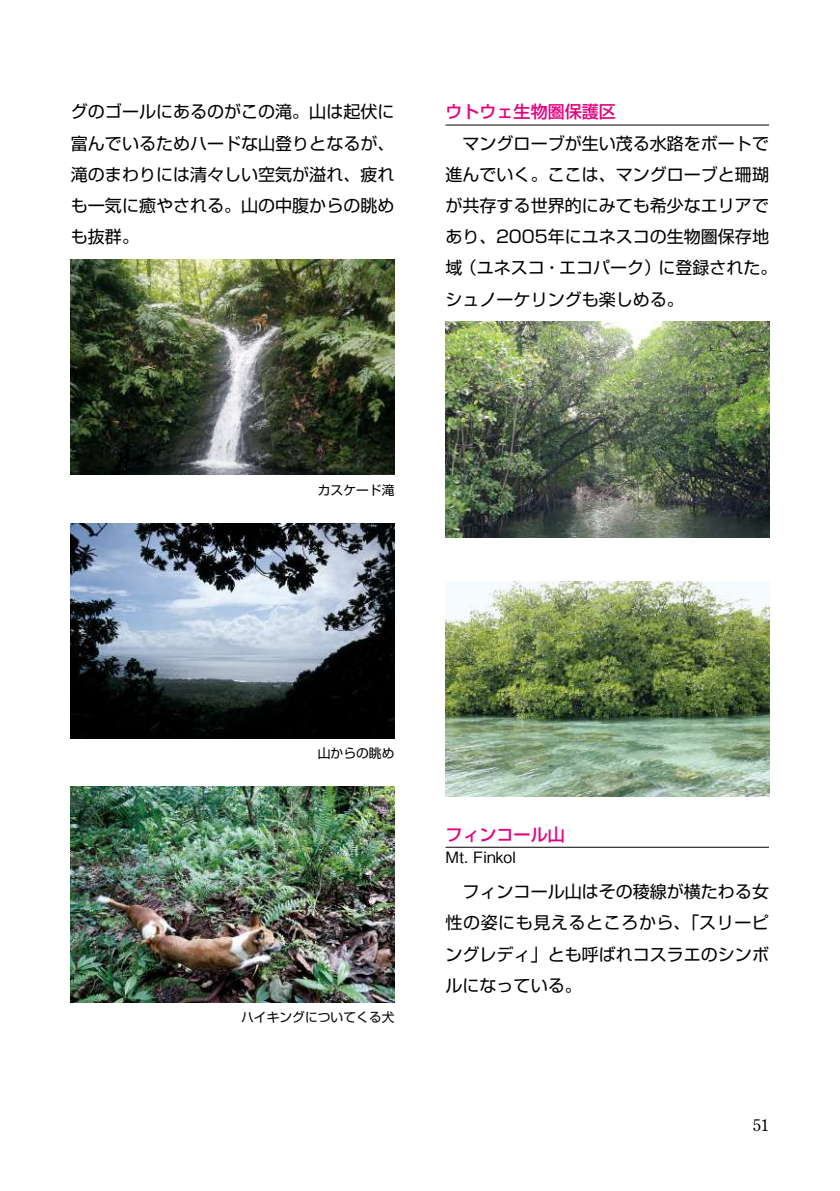
<style>
.page{position:relative;width:840px;height:1191px;background:#fff}
.page>*{position:absolute;margin:0;border:0;box-sizing:border-box;transform-origin:0 0}
.t1{font:17px/31.2px "Shin Go Pro";color:#000;text-align:justify}
.t2{font:500 17px "Shin Go Pro";color:#e4007f}
.t3{font:16.2px "Century Old Style Std";color:#000}
.t4{font:500 15.6px "Gothic BBB Pro";color:#000}
.t5{font:12.8px "Shin Go Pro";color:#000}
</style>
<div class="page">
<hr style="left:445px;top:847px;width:323px;height:1px;background:#000">
<img style="left:71px;top:259px;width:323px;height:216px">
<img style="left:71px;top:523px;width:323px;height:215px">
<img style="left:71px;top:786px;width:323px;height:216px">
<hr style="left:445px;top:125px;width:323px;height:1px;background:#000">
<img style="left:445px;top:322px;width:323px;height:215px">
<img style="left:445px;top:581px;width:323px;height:215px">
<p class="t1" style="left:71px;top:94px;width:325px">グのゴールにあるのがこの滝。山は起伏に富んでいるためハードな山登りとなるが、滝のまわりには清々しい空気が溢れ、疲れも一気に癒やされる。山の中腹からの眺めも抜群。</p>
<p class="t2" style="left:445px;top:98px;width:172px">ウトウェ生物圏保護区</p>
<p class="t1" style="left:445px;top:125px;width:333px;text-align:left">　マングローブが生い茂る水路をボートで進んでいく。ここは、マングローブと珊瑚が共存する世界的にみても希少なエリアであり、2005年にユネスコの生物圏保存地域（ユネスコ・エコパーク）に登録された。シュノーケリングも楽しめる。</p>
<p class="t5" style="left:317px;top:479px;width:78px">カスケード滝</p>
<p class="t5" style="left:317px;top:743px;width:78px">山からの眺め</p>
<p class="t5" style="left:241px;top:1006px;width:155px">ハイキングについてくる犬</p>
<p class="t2" style="left:445px;top:820px;width:121px">フィンコール山</p>
<p class="t4" style="left:445px;top:845px;width:72px">Mt. Finkol</p>
<p class="t1" style="left:445px;top:874px;width:325px">　フィンコール山はその稜線が横たわる女性の姿にも見えるところから、「スリーピングレディ」とも呼ばれコスラエのシンボルになっている。</p>
<p class="t3" style="left:752px;top:1114px;width:18px">51</p>
</div>
